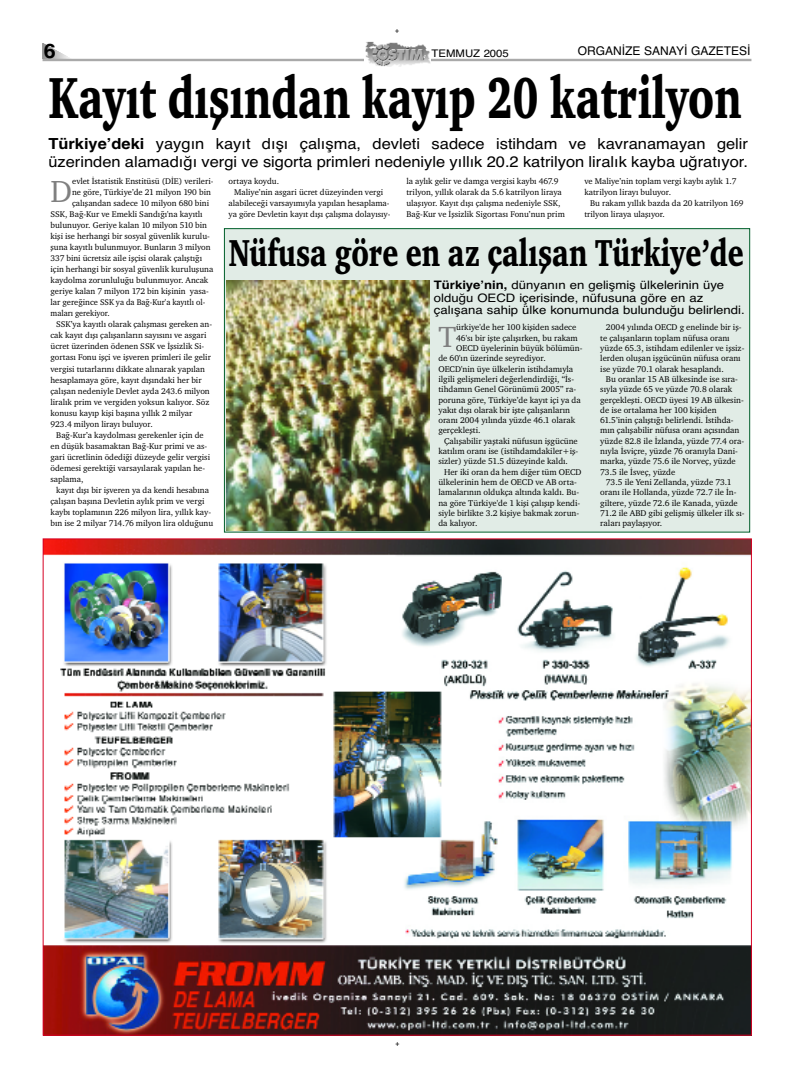
<style>
.page{position:relative;width:794px;height:1078px;background:#fff}
.page>*{position:absolute;margin:0;border:0;box-sizing:border-box;transform-origin:0 0}
.t1{font:900 59.3px "Dnya 1";color:#000;scale:.68 1}
.t2{font:900 38.5px "Dnya 1";color:#000;scale:.7 1}
.t3{font:31.3px "Dnya 1";color:#808080}
.t4{font:29.9px "Dnya 1";color:#808080}
.t5{font:700 20px "Helvetica TU";color:#000;scale:1.08 1}
.t6{font:15.2px/18.3px "Helvetica TU";color:#000;scale:1.08 1}
.t7{font:12px "Helvetica TU";color:#000}
.t8{font:11.7px/12.8px "Helvetica TU";color:#000;scale:1.13 1}
.t9{font:10.5px "Helvetica TU";color:#000;scale:1.08 1}
.t10{font:8.6px/10.3px "Dnya 1";color:#000}
.t11{font:8.5px/11px "Dnya 1";color:#000}
.t12{font:8.5px "Dnya 1";color:#000;scale:.95 1}
.t13{font:7.8px "Helvetica TU";color:#000;scale:.87 1}
.s1{font-weight:700}
</style>
<div class="page">
<svg style="left:43px;top:43px;width:30px;height:16px"></svg>
<hr style="left:43px;top:59px;width:708px;height:1px;background:#999">
<hr style="left:43px;top:60px;width:708px;height:1px;background:#999">
<div style="left:364px;top:38px;width:66px;height:30px;background:#fff"></div>
<img style="left:365px;top:41px;width:65px;height:25px">
<img style="left:45px;top:540px;width:704px;height:493px">
<div style="left:224px;top:228px;width:525px;height:304px;background:#e1ece6"></div>
<div style="left:224px;top:228px;width:526px;height:304px;border:1px solid #015f2b"></div>
<img style="left:226px;top:280px;width:203px;height:250px">
<p class="t13" style="left:395px;top:25px;width:6px">+</p>
<h3 class="t5" style="left:44px;top:39px;width:13px">6</h3>
<h3 class="t7" style="left:578px;top:44px;width:174px">ORGANİZE SANAYİ GAZETESİ</h3>
<p class="t9" style="left:431px;top:47px;width:73px">TEMMUZ 2005</p>
<h1 class="t1" style="left:48px;top:73px;width:1021px">Kay›t d›fl›ndan kay›p 20 katrilyon</h1>
<h3 class="t6" style="left:48px;top:134px;width:649px"><span class="s1">Türkiye’deki</span> yaygın kayıt dışı çalışma, devleti sadece istihdam ve kavranamayan gelir üzerinden alamadığı vergi ve sigorta primleri nedeniyle yıllık 20.2 katrilyon liralık kayba uğratıyor.</h3>
<h3 class="t3" style="left:51px;top:179px;width:23px">D</h3>
<p class="t11" style="left:72px;top:177px;width:143px">evlet ‹statistik Enstitüsü (D‹E) verileri-</p>
<p class="t11" style="left:72px;top:188px;width:140px">ne göre, Türkiye’de 21 milyon 190 bin</p>
<p class="t11" style="left:72px;top:199px;width:139px">çal›flandan sadece 10 milyon 680 bini</p>
<p class="t11" style="left:51px;top:210px;width:154px">SSK, Ba¤-Kur ve Emekli Sand›¤›'na kay›tl›</p>
<p class="t11" style="left:51px;top:221px;width:158px">bulunuyor. Geriye kalan 10 milyon 510 bin</p>
<p class="t11" style="left:51px;top:232px;width:161px">kifli ise herhangi bir sosyal güvenlik kurulu-</p>
<p class="t11" style="left:51px;top:243px;width:161px">fluna kay›tl› bulunmuyor. Bunlar›n 3 milyon</p>
<p class="t11" style="left:51px;top:254px;width:153px">337 bini ücretsiz aile iflçisi olarak çal›flt›¤›</p>
<p class="t11" style="left:51px;top:265px;width:164px">için herhangi bir sosyal güvenlik kurulufluna</p>
<p class="t11" style="left:51px;top:276px;width:159px">kaydolma zorunlulu¤u bulunmuyor. Ancak</p>
<p class="t11" style="left:51px;top:287px;width:160px">geriye kalan 7 milyon 172 bin kiflinin yasa-</p>
<p class="t11" style="left:51px;top:298px;width:156px">lar gere¤ince SSK ya da Ba¤-Kur'a kay›tl› ol-</p>
<p class="t12" style="left:51px;top:310px;width:64px">malar› gerekiyor.</p>
<p class="t11" style="left:56px;top:320px;width:157px">SSK’ya kay›tl› olarak çal›flmas› gereken an-</p>
<p class="t11" style="left:51px;top:331px;width:158px">cak kay›t d›fl› çal›flanlar›n say›s›n› ve asgari</p>
<p class="t11" style="left:51px;top:342px;width:155px">ücret üzerinden ödenen SSK ve ‹flsizlik Si-</p>
<p class="t11" style="left:51px;top:353px;width:162px">gortas› Fonu iflçi ve iflveren primleri ile gelir</p>
<p class="t11" style="left:51px;top:364px;width:156px">vergisi tutarlar›n› dikkate al›narak yap›lan</p>
<p class="t11" style="left:51px;top:375px;width:153px">hesaplamaya göre, kay›t d›fl›ndaki her bir</p>
<p class="t11" style="left:51px;top:386px;width:161px">çal›flan nedeniyle Devlet ayda 243.6 milyon</p>
<p class="t11" style="left:51px;top:397px;width:160px">liral›k prim ve vergiden yoksun kal›yor. Söz</p>
<p class="t11" style="left:51px;top:408px;width:143px">konusu kay›p kifli bafl›na y›ll›k 2 milyar</p>
<p class="t11" style="left:51px;top:419px;width:104px">923.4 milyon liray› buluyor.</p>
<p class="t11" style="left:56px;top:430px;width:149px">Ba¤-Kur’a kaydolmas› gerekenler için de</p>
<p class="t11" style="left:51px;top:441px;width:158px">en düflük basamaktan Ba¤-Kur primi ve as-</p>
<p class="t11" style="left:51px;top:452px;width:161px">gari ücretlinin ödedi¤i düzeyde gelir vergisi</p>
<p class="t11" style="left:51px;top:463px;width:156px">ödemesi gerekti¤i varsay›larak yap›lan he-</p>
<p class="t11" style="left:51px;top:474px;width:34px">saplama,</p>
<p class="t11" style="left:56px;top:485px;width:154px">kay›t d›fl› bir iflveren ya da kendi hesab›na</p>
<p class="t11" style="left:51px;top:496px;width:155px">çal›flan bafl›na Devletin ayl›k prim ve vergi</p>
<p class="t11" style="left:51px;top:507px;width:162px">kayb› toplam›n›n 226 milyon lira, y›ll›k kay-</p>
<p class="t11" style="left:51px;top:518px;width:164px">b›n ise 2 milyar 714.76 milyon lira oldu¤unu</p>
<p class="t11" style="left:228px;top:177px;width:52px">ortaya koydu.</p>
<p class="t11" style="left:234px;top:188px;width:151px">Maliye’nin asgari ücret düzeyinden vergi</p>
<p class="t11" style="left:228px;top:199px;width:163px">alabilece¤i varsay›m›yla yap›lan hesaplama-</p>
<p class="t11" style="left:228px;top:210px;width:163px">ya göre Devletin kay›t d›fl› çal›flma dolay›s›y-</p>
<p class="t11" style="left:406px;top:177px;width:160px">la ayl›k gelir ve damga vergisi kayb› 467.9 trilyon, y›ll›k olarak da 5.6 katrilyon liraya ulafl›yor. Kay›t d›fl› çal›flma nedeniyle SSK, Ba¤-Kur ve ‹flsizlik Sigortas› Fonu’nun prim</p>
<p class="t11" style="left:584px;top:177px;width:154px">ve Maliye’nin toplam vergi kayb› ayl›k 1.7 katrilyon liray› buluyor.</p>
<p class="t11" style="left:584px;top:199px;width:161px;text-indent:6px">Bu rakam y›ll›k bazda da 20 katrilyon 169 trilyon liraya ulafl›yor.</p>
<h2 class="t2" style="left:229px;top:237px;width:737px">Nüfusa göre en az çal›flan Türkiye’de</h2>
<h3 class="t8" style="left:434px;top:278px;width:277px"><span class="s1">Türkiye’nin,</span> dünyanın en gelişmiş ülkelerinin üye olduğu OECD içerisinde, nüfusuna göre en az çalışana sahip ülke konumunda bulunduğu belirlendi.</h3>
<h3 class="t4" style="left:438px;top:325px;width:19px">T</h3>
<p class="t10" style="left:456px;top:323px;width:122px">ürkiye'de her 100 kifliden sadece</p>
<p class="t10" style="left:600px;top:323px;width:146px;text-indent:6px">2004 y›l›nda OECD g enelinde bir ifl&shy;te çal›flanlar›n toplam nüfusa oran› yüzde 65.3, istihdam edilenler ve iflsiz&shy;lerden oluflan iflgücünün nüfusa oran› ise yüzde 70.1 olarak hesapland›.</p>
<p class="t10" style="left:600px;top:374px;width:145px;text-indent:6px">Bu oranlar 15 AB ülkesinde ise s›ra&shy;s›yla yüzde 65 ve yüzde 70.8 olarak gerçekleflti. OECD üyesi 19 AB ülkesin&shy;de ise ortalama her 100 kifliden 61.5’inin çal›flt›¤› belirlendi. ‹stihda&shy;m›n çal›flabilir nüfusa oran› aç›s›ndan yüzde 82.8 ile ‹zlanda, yüzde 77.4 ora&shy;n›yla ‹sviçre, yüzde 76 oran›yla Dani&shy;marka, yüzde 75.6 ile Norveç, yüzde 73.5 ile ‹sveç, yüzde</p>
<p class="t10" style="left:600px;top:477px;width:146px;text-indent:6px">73.5 ile Yeni Zellanda, yüzde 73.1 oran› ile Hollanda, yüzde 72.7 ile ‹n&shy;giltere, yüzde 72.6 ile Kanada, yüzde 71.2 ile ABD gibi geliflmifl ülkeler ilk s›- ralar› paylafl›yor.</p>
<p class="t10" style="left:456px;top:333px;width:123px">46's› bir iflte çal›fl›rken, bu rakam</p>
<p class="t10" style="left:456px;top:343px;width:128px">OECD üyelerinin büyük bölümün-</p>
<p class="t10" style="left:438px;top:354px;width:109px">de 60'›n üzerinde seyrediyor.</p>
<p class="t10" style="left:438px;top:364px;width:136px">OECD'nin üye ülkelerin istihdam›yla</p>
<p class="t10" style="left:438px;top:374px;width:137px">ilgili geliflmeleri de¤erlendirdi¤i, “‹s-</p>
<p class="t10" style="left:438px;top:385px;width:139px">tihdam›n Genel Görünümü 2005” ra-</p>
<p class="t10" style="left:438px;top:395px;width:144px">poruna göre, Türkiye’de kay›t içi ya da</p>
<p class="t10" style="left:438px;top:405px;width:133px">yak›t d›fl› olarak bir iflte çal›flanlar›n</p>
<p class="t10" style="left:438px;top:415px;width:138px">oran› 2004 y›l›nda yüzde 46.1 olarak</p>
<p class="t10" style="left:438px;top:426px;width:44px">gerçekleflti.</p>
<p class="t10" style="left:444px;top:436px;width:135px">Çal›flabilir yafltaki nüfusun iflgücüne</p>
<p class="t10" style="left:438px;top:446px;width:141px">kat›l›m oran› ise (istihdamdakiler+ifl-</p>
<p class="t10" style="left:438px;top:457px;width:131px">sizler) yüzde 51.5 düzeyinde kald›.</p>
<p class="t10" style="left:444px;top:467px;width:139px">Her iki oran da hem di¤er tüm OECD</p>
<p class="t10" style="left:438px;top:477px;width:140px">ülkelerinin hem de OECD ve AB orta-</p>
<p class="t10" style="left:438px;top:488px;width:142px">lamalar›n›n oldukça alt›nda kald›. Bu-</p>
<p class="t10" style="left:438px;top:498px;width:143px">na göre Türkiye'de 1 kifli çal›fl›p kendi-</p>
<p class="t10" style="left:438px;top:508px;width:142px">siyle birlikte 3.2 kifliye bakmak zorun-</p>
<p class="t10" style="left:438px;top:518px;width:41px">da kal›yor.</p>
<p class="t13" style="left:395px;top:1038px;width:6px">+</p>
</div>
